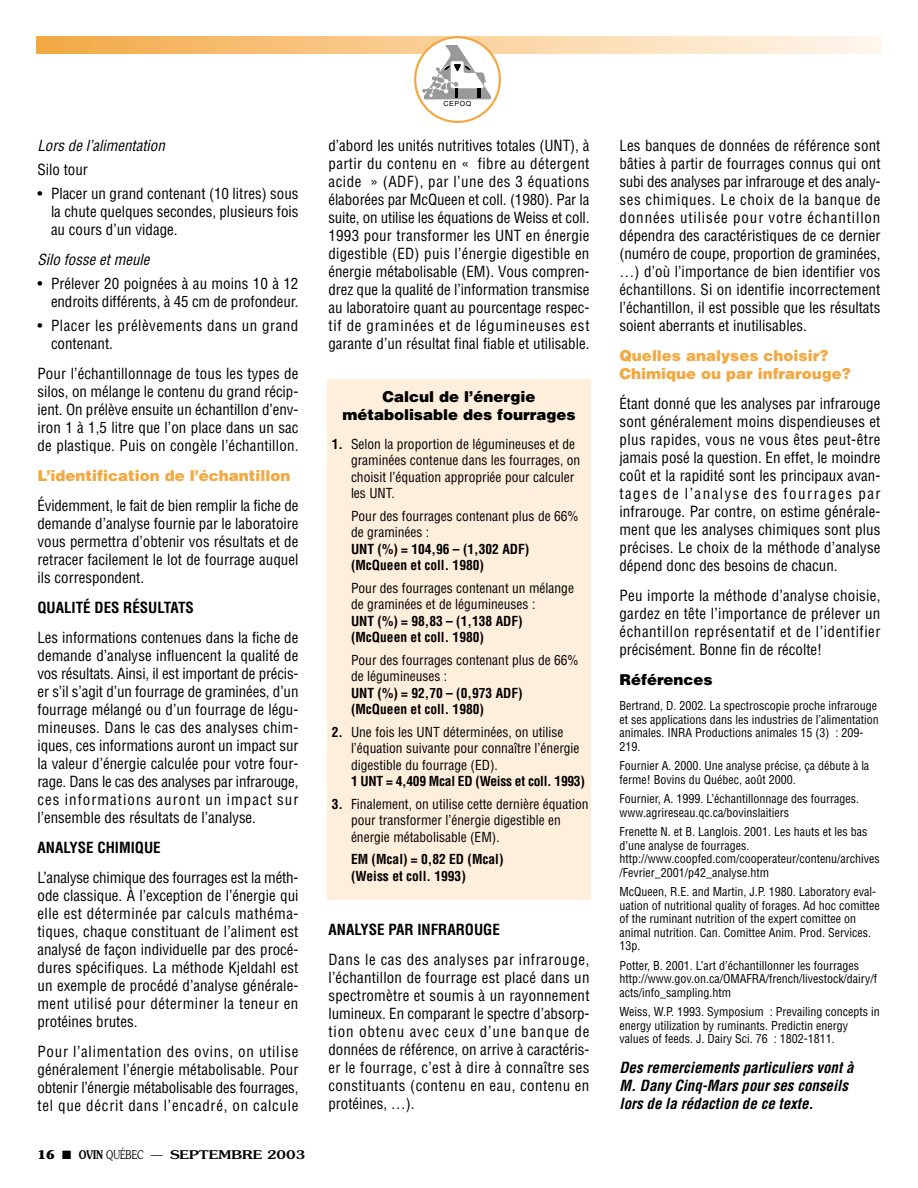
<style>
.page{position:relative;width:918px;height:1188px;background:#fff}
.page>*{position:absolute;margin:0;border:0;box-sizing:border-box;transform-origin:0 0}
.t1{font:condensed 15px/18px "Helvetica";color:#000;text-align:justify}
.t2{font:italic 700 condensed 15px/18px "Helvetica";color:#000}
.t3{font:900 15px/18px "Helvetica";color:#f2a942}
.t4{font:700 condensed 15px "Helvetica";color:#000}
.t5{font:900 15px/18px "Helvetica";color:#000;text-align:center}
.t6{font:condensed 15px/18px "Helvetica";letter-spacing:.035em;color:#000}
.t7{font:italic condensed 15px "Helvetica";color:#000}
.t8{font:condensed 13.5px/16.5px "Helvetica";color:#000}
.t9{font:700 condensed 13.5px/16.5px "Helvetica";color:#000}
.t10{font:700 condensed 13.5px "Helvetica";letter-spacing:-.02em;color:#000}
.t11{font:condensed 12px/13.5px "Helvetica";color:#000}
.t12{font:500 12px "Souvenir";color:#000;scale:1.25 1}
.t13{font:7.05px "Helvetica";letter-spacing:.08em;color:#000}
.s1{font-weight:700}
.s2{font-weight:600}
.s3{font-weight:300}
</style>
<div class="page">
<div style="left:327px;top:380px;width:264px;height:520px;background:#feeedc"></div>
<svg style="left:36px;top:36px;width:846px;height:87px"></svg>
<p class="t7" style="left:38px;top:139px;width:129px">Lors de l’alimentation</p>
<p class="t1" style="left:38px;top:161px;width:52px">Silo tour</p>
<p class="t1" style="left:51px;top:185px;width:249px;text-indent:-14px">• Placer un grand contenant (10 litres) sous la chute quelques secondes, plusieurs fois au cours d’un vidage.</p>
<p class="t7" style="left:38px;top:253px;width:114px">Silo fosse et meule</p>
<p class="t1" style="left:38px;top:275px;width:262px;text-align:right">• Prélever 20 poignées à au moins 10 à 12 endroits différents, à 45 cm de profondeur.</p>
<p class="t6" style="left:51px;top:317px;width:249px;text-indent:-14px">• Placer les prélèvements dans un grand contenant.</p>
<p class="t1" style="left:38px;top:365px;width:263px">Pour l’échantillonnage de tous les types de silos, on mélange le contenu du grand récip&shy;ient. On prélève ensuite un échantillon d’env&shy;iron 1 à 1,5 litre que l’on place dans un sac de plastique. Puis on congèle l’échantillon.</p>
<p class="t3" style="left:38px;top:468px;width:255px">L’identification de l’échantillon</p>
<p class="t1" style="left:38px;top:497px;width:263px">Évidemment, le fait de bien remplir la fiche de demande d’analyse fournie par le laboratoire vous permettra d’obtenir vos résultats et de retracer facilement le lot de fourrage auquel ils correspondent.</p>
<p class="t4" style="left:38px;top:601px;width:158px">QUALITÉ DES RÉSULTATS</p>
<p class="t1" style="left:38px;top:629px;width:263px">Les informations contenues dans la fiche de demande d’analyse influencent la qualité de vos résultats. Ainsi, il est important de précis&shy;er s’il s’agit d’un fourrage de graminées, d’un fourrage mélangé ou d’un fourrage de légu&shy;mineuses. Dans le cas des analyses chim&shy;iques, ces informations auront un impact sur la valeur d’énergie calculée pour votre four&shy;rage. Dans le cas des analyses par infrarouge, ces informations auront un impact sur l’ensemble des résultats de l’analyse.</p>
<p class="t4" style="left:38px;top:841px;width:125px">ANALYSE CHIMIQUE</p>
<p class="t1" style="left:38px;top:869px;width:263px">L’analyse chimique des fourrages est la méth&shy;ode classique. À l’exception de l’énergie qui elle est déterminée par calculs mathéma&shy;tiques, chaque constituant de l’aliment est analysé de façon individuelle par des procé&shy;dures spécifiques. La méthode Kjeldahl est un exemple de procédé d’analyse générale&shy;ment utilisé pour déterminer la teneur en protéines brutes.</p>
<p class="t1" style="left:38px;top:1043px;width:263px">Pour l’alimentation des ovins, on utilise généralement l’énergie métabolisable. Pour obtenir l’énergie métabolisable des fourrages, tel que décrit dans l’encadré, on calcule</p>
<p class="t12" style="left:38px;top:1150px;width:216px"><span class="s1">16</span> ■ <span class="s2">OVIN</span> <span class="s3">QUÉBEC —</span> SEPTEMBRE 2003</p>
<p class="t13" style="left:444px;top:101px;width:29px">CEPOQ</p>
<p class="t1" style="left:328px;top:137px;width:263px">d’abord les unités nutritives totales (UNT), à partir du contenu en « fibre au détergent acide » (ADF), par l’une des 3 équations élaborées par McQueen et coll. (1980). Par la suite, on utilise les équations de Weiss et coll.<br>1993 pour transformer les UNT en énergie digestible (ED) puis l’énergie digestible en énergie métabolisable (EM). Vous compren&shy;drez que la qualité de l’information transmise au laboratoire quant au pourcentage respec&shy;tif de graminées et de légumineuses est garante d’un résultat final fiable et utilisable.</p>
<p class="t5" style="left:342px;top:389px;width:235px">Calcul de l’énergie métabolisable des fourrages</p>
<p class="t8" style="left:351px;top:437px;width:231px;text-indent:-19px"><span class="s1">1.</span> Selon la proportion de légumineuses et de graminées contenue dans les fourrages, on choisit l’équation appropriée pour calculer les UNT.</p>
<p class="t8" style="left:351px;top:509px;width:229px">Pour des fourrages contenant plus de 66% de graminées :</p>
<p class="t9" style="left:351px;top:542px;width:180px">UNT (%) = 104,96 – (1,302 ADF) (McQueen et coll. 1980)</p>
<p class="t8" style="left:351px;top:581px;width:225px">Pour des fourrages contenant un mélange de graminées et de légumineuses :</p>
<p class="t9" style="left:351px;top:614px;width:173px">UNT (%) = 98,83 – (1,138 ADF) (McQueen et coll. 1980)</p>
<p class="t8" style="left:351px;top:653px;width:229px">Pour des fourrages contenant plus de 66% de légumineuses :</p>
<p class="t9" style="left:351px;top:686px;width:173px">UNT (%) = 92,70 – (0,973 ADF) (McQueen et coll. 1980)</p>
<p class="t8" style="left:351px;top:725px;width:230px;text-indent:-19px"><span class="s1">2.</span> Une fois les UNT déterminées, on utilise l’équation suivante pour connaître l’énergie digestible du fourrage (ED).</p>
<p class="t10" style="left:351px;top:776px;width:235px">1 UNT = 4,409 Mcal ED (Weiss et coll. 1993)</p>
<p class="t8" style="left:351px;top:797px;width:239px;text-indent:-19px"><span class="s1">3.</span> Finalement, on utilise cette dernière équation pour transformer l’énergie digestible en énergie métabolisable (EM).</p>
<p class="t9" style="left:351px;top:852px;width:154px">EM (Mcal) = 0,82 ED (Mcal) (Weiss et coll. 1993)</p>
<p class="t4" style="left:328px;top:924px;width:173px">ANALYSE PAR INFRAROUGE</p>
<p class="t1" style="left:328px;top:952px;width:263px">Dans le cas des analyses par infrarouge, l’échantillon de fourrage est placé dans un spectromètre et soumis à un rayonnement lumineux. En comparant le spectre d’absorp&shy;tion obtenu avec ceux d’une banque de données de référence, on arrive à caractéris&shy;er le fourrage, c’est à dire à connaître ses constituants (contenu en eau, contenu en protéines, …).</p>
<p class="t1" style="left:620px;top:137px;width:263px">Les banques de données de référence sont bâties à partir de fourrages connus qui ont subi des analyses par infrarouge et des analy&shy;ses chimiques. Le choix de la banque de données utilisée pour votre échantillon dépendra des caractéristiques de ce dernier (numéro de coupe, proportion de graminées, …) d’où l’importance de bien identifier vos échantillons. Si on identifie incorrectement l’échantillon, il est possible que les résultats soient aberrants et inutilisables.</p>
<p class="t3" style="left:620px;top:348px;width:233px">Quelles analyses choisir?<br>Chimique ou par infrarouge?</p>
<p class="t1" style="left:620px;top:395px;width:263px">Étant donné que les analyses par infrarouge sont généralement moins dispendieuses et plus rapides, vous ne vous êtes peut-être jamais posé la question. En effet, le moindre coût et la rapidité sont les principaux avan&shy;tages de l’analyse des fourrages par infrarouge. Par contre, on estime générale&shy;ment que les analyses chimiques sont plus précises. Le choix de la méthode d’analyse dépend donc des besoins de chacun.</p>
<p class="t1" style="left:620px;top:587px;width:263px">Peu importe la méthode d’analyse choisie, gardez en tête l’importance de prélever un échantillon représentatif et de l’identifier précisément. Bonne fin de récolte!</p>
<p class="t5" style="left:620px;top:672px;width:95px">Références</p>
<p class="t11" style="left:620px;top:700px;width:261px">Bertrand, D. 2002. La spectroscopie proche infrarouge et ses applications dans les industries de l’alimentation animales. INRA Productions animales 15 (3) : 209- 219.</p>
<p class="t11" style="left:620px;top:760px;width:251px">Fournier A. 2000. Une analyse précise, ça débute à la ferme! Bovins du Québec, août 2000.</p>
<p class="t11" style="left:620px;top:793px;width:241px">Fournier, A. 1999. L’échantillonnage des fourrages. www.agrireseau.qc.ca/bovinslaitiers</p>
<p class="t11" style="left:620px;top:826px;width:262px">Frenette N. et B. Langlois. 2001. Les hauts et les bas d’une analyse de fourrages. http://www.coopfed.com/cooperateur/contenu/archives /Fevrier_2001/p42_analyse.htm</p>
<p class="t11" style="left:620px;top:886px;width:262px">McQueen, R.E. and Martin, J.P. 1980. Laboratory eval&shy;uation of nutritional quality of forages. Ad hoc comittee of the ruminant nutrition of the expert comittee on animal nutrition. Can. Comittee Anim. Prod. Services.<br>13p.</p>
<p class="t11" style="left:620px;top:959px;width:259px">Potter, B. 2001. L’art d’échantillonner les fourrages http://www.gov.on.ca/OMAFRA/french/livestock/dairy/f acts/info_sampling.htm</p>
<p class="t11" style="left:620px;top:1006px;width:262px">Weiss, W.P. 1993. Symposium : Prevailing concepts in energy utilization by ruminants. Predictin energy values of feeds. J. Dairy Sci. 76 : 1802-1811.</p>
<p class="t2" style="left:620px;top:1060px;width:236px">Des remerciements particuliers vont à<br>M. Dany Cinq-Mars pour ses conseils lors de la rédaction de ce texte.</p>
</div>
